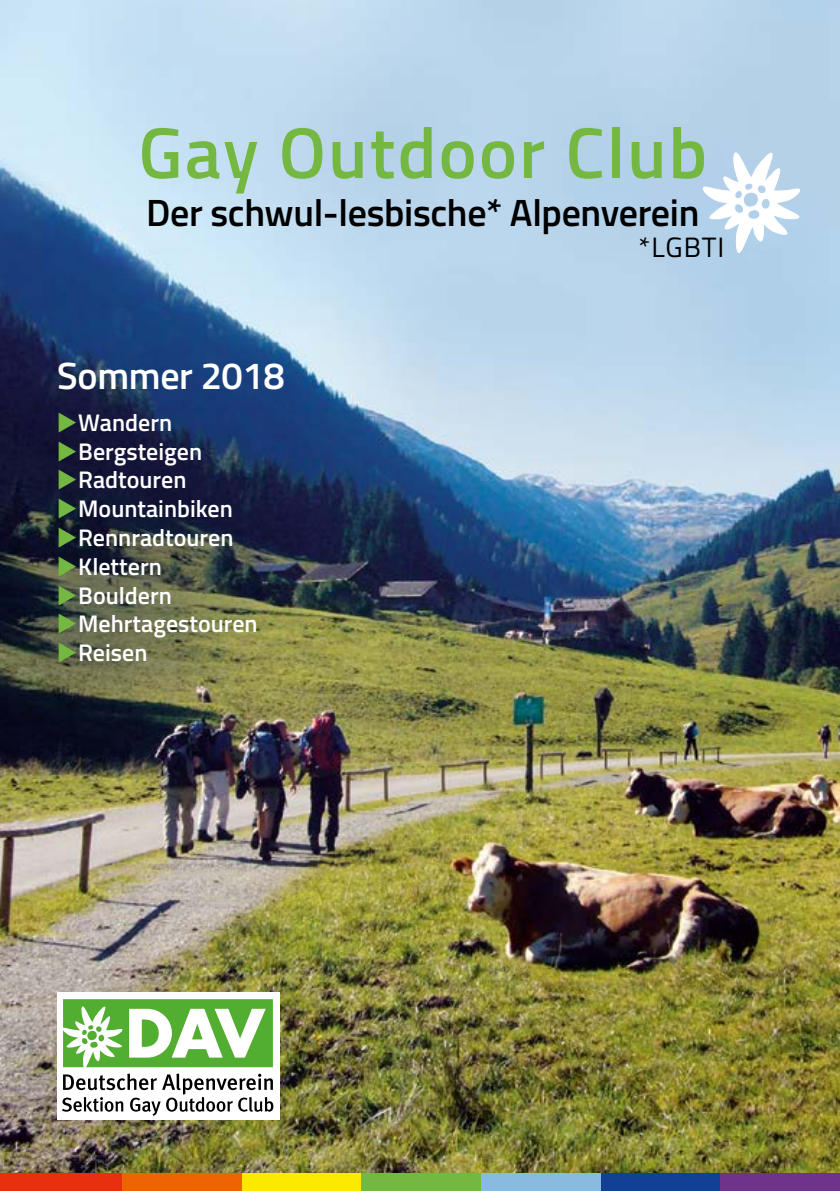
<style>
.page{position:relative;width:840px;height:1191px;background:#fff}
.page>*{position:absolute;margin:0;border:0;box-sizing:border-box;transform-origin:0 0}
.t1{font:600 72px "Titillium Web";letter-spacing:.03em;color:#75b841}
.t2{font:600 38px "Titillium Web";letter-spacing:-.01em;color:#000}
.t3{font:600 38px "Titillium Web";letter-spacing:-.01em;color:#fff}
.t4{font:28px "Titillium Web";letter-spacing:.03em;color:#000}
.t5{font:600 24px "Titillium Web";color:#fff}
.s1{color:#75b841}
</style>
<div class="page">
<img style="left:0;top:0;width:839px;height:1174px">
<div style="left:57px;top:992px;width:222px;height:128px;background:#fff"></div>
<svg style="left:63px;top:999px;width:210px;height:68px"></svg>
<svg style="left:62px;top:1073px;width:211px;height:42px"></svg>
<div style="left:0;top:1174px;width:122px;height:17px;background:#e6300e"></div>
<div style="left:122px;top:1174px;width:120px;height:17px;background:#ec6502"></div>
<div style="left:242px;top:1174px;width:119px;height:17px;background:#fce900"></div>
<div style="left:361px;top:1174px;width:120px;height:17px;background:#75b841"></div>
<div style="left:481px;top:1174px;width:119px;height:17px;background:#88bbdf"></div>
<div style="left:600px;top:1174px;width:120px;height:17px;background:#124094"></div>
<div style="left:720px;top:1174px;width:119px;height:17px;background:#6e348b"></div>
<svg style="left:701px;top:152px;width:99px;height:101px"></svg>
<h1 class="t1" style="left:138px;top:99px;width:570px">Gay Outdoor Club</h1>
<h2 class="t2" style="left:146px;top:184px;width:554px">Der schwul-lesbische* Alpenverein</h2>
<p class="t4" style="left:638px;top:227px;width:87px">*LGBTI</p>
<h2 class="t3" style="left:57px;top:347px;width:229px">Sommer 2018</h2>
<p class="t5" style="left:57px;top:404px;width:117px"><span class="s1">◆</span>Wandern</p>
<p class="t5" style="left:57px;top:433px;width:147px"><span class="s1">◆</span>Bergsteigen</p>
<p class="t5" style="left:57px;top:462px;width:131px"><span class="s1">◆</span>Radtouren</p>
<p class="t5" style="left:57px;top:491px;width:177px"><span class="s1">◆</span>Mountainbiken</p>
<p class="t5" style="left:57px;top:519px;width:178px"><span class="s1">◆</span>Rennradtouren</p>
<p class="t5" style="left:57px;top:548px;width:106px"><span class="s1">◆</span>Klettern</p>
<p class="t5" style="left:57px;top:577px;width:116px"><span class="s1">◆</span>Bouldern</p>
<p class="t5" style="left:57px;top:606px;width:202px"><span class="s1">◆</span>Mehrtagestouren</p>
<p class="t5" style="left:57px;top:635px;width:92px"><span class="s1">◆</span>Reisen</p>
</div>
